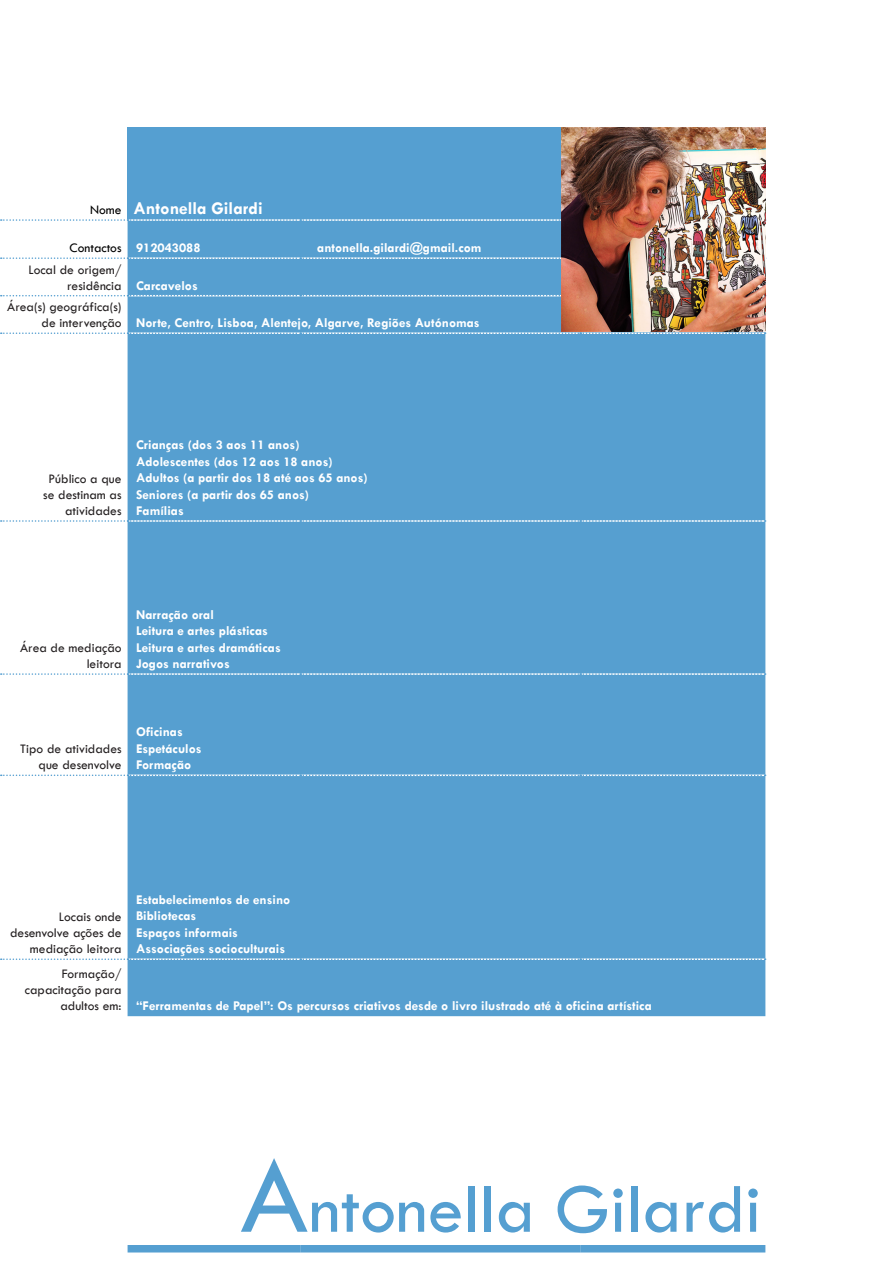
<style>
.page{position:relative;width:893px;height:1263px;background:#fff}
.page>*{position:absolute;margin:0;border:0;box-sizing:border-box;transform-origin:0 0}
.Capítulos{font:72px "Tw Cen";color:#559fd1}
.Capítulos-2{font:700 18px "Tw Cen";color:#fff}
.Capítulos-3{font:700 13.5px "Tw Cen";color:#fff}
.Capítulos-4{font:13.5px/16.2px "Tw Cen";color:#231f20;text-align:right}
.Capítulos-5{font:13.5px "Tw Cen";color:#000}
.s1{font-size:114px}
</style>
<div class="page">
<div style="left:128px;top:128px;width:637px;height:92px;background:#559fd1"></div>
<div style="left:128px;top:221px;width:637px;height:795px;background:#569fd0"></div>
<svg style="left:1px;top:257px;width:765px;height:2px"></svg>
<svg style="left:1px;top:295px;width:765px;height:1px"></svg>
<svg style="left:1px;top:332px;width:765px;height:2px"></svg>
<svg style="left:1px;top:520px;width:765px;height:2px"></svg>
<svg style="left:1px;top:673px;width:765px;height:2px"></svg>
<svg style="left:1px;top:774px;width:765px;height:2px"></svg>
<svg style="left:1px;top:958px;width:765px;height:2px"></svg>
<svg style="left:1px;top:219px;width:765px;height:2px"></svg>
<div style="left:128px;top:1245px;width:172px;height:7px;background:#559fd1"></div>
<div style="left:300px;top:1245px;width:280px;height:7px;background:#559fd1"></div>
<div style="left:580px;top:1245px;width:185px;height:7px;background:#559fd1"></div>
<img style="left:561px;top:128px;width:204px;height:204px">
<p class="Capítulos-5" style="left:90px;top:202px;width:33px">Nome</p>
<p class="Capítulos-2" style="left:134px;top:198px;width:131px">Antonella Gilardi</p>
<p class="Capítulos-5" style="left:70px;top:240px;width:54px">Contactos</p>
<p class="Capítulos-3" style="left:136px;top:240px;width:66px">912043088</p>
<p class="Capítulos-3" style="left:317px;top:240px;width:166px">antonella.gilardi@gmail.com</p>
<p class="Capítulos-4" style="left:28px;top:261px;width:95px">Local de origem/ residência</p>
<p class="Capítulos-3" style="left:136px;top:277px;width:63px">Carcavelos</p>
<p class="Capítulos-4" style="left:7px;top:299px;width:116px">Área(s) geográfica(s) de intervenção</p>
<p class="Capítulos-3" style="left:136px;top:315px;width:345px">Norte, Centro, Lisboa, Alentejo, Algarve, Regiões Autónomas</p>
<p class="Capítulos-4" style="left:43px;top:470px;width:80px">Público a que se destinam as atividades</p>
<p class="Capítulos-3" style="left:136px;top:437px;width:165px">Crianças (dos 3 aos 11 anos)</p>
<p class="Capítulos-3" style="left:136px;top:453px;width:198px">Adolescentes (dos 12 aos 18 anos)</p>
<p class="Capítulos-3" style="left:136px;top:470px;width:233px">Adultos (a partir dos 18 até aos 65 anos)</p>
<p class="Capítulos-3" style="left:136px;top:486px;width:175px">Seniores (a partir dos 65 anos)</p>
<p class="Capítulos-3" style="left:136px;top:503px;width:49px">Famílias</p>
<p class="Capítulos-4" style="left:20px;top:639px;width:103px">Área de mediação leitora</p>
<p class="Capítulos-3" style="left:136px;top:606px;width:79px">Narração oral</p>
<p class="Capítulos-3" style="left:136px;top:623px;width:133px">Leitura e artes plásticas</p>
<p class="Capítulos-3" style="left:136px;top:639px;width:146px">Leitura e artes dramáticas</p>
<p class="Capítulos-3" style="left:136px;top:656px;width:95px">Jogos narrativos</p>
<p class="Capítulos-4" style="left:20px;top:741px;width:103px">Tipo de atividades que desenvolve</p>
<p class="Capítulos-3" style="left:136px;top:724px;width:48px">Oficinas</p>
<p class="Capítulos-3" style="left:136px;top:740px;width:67px">Espetáculos</p>
<p class="Capítulos-3" style="left:136px;top:757px;width:57px">Formação</p>
<p class="Capítulos-4" style="left:10px;top:908px;width:113px">Locais onde desenvolve ações de mediação leitora</p>
<p class="Capítulos-4" style="left:25px;top:965px;width:98px">Formação/ capacitação para adultos em:</p>
<p class="Capítulos-3" style="left:136px;top:891px;width:156px">Estabelecimentos de ensino</p>
<p class="Capítulos-3" style="left:136px;top:908px;width:62px">Bibliotecas</p>
<p class="Capítulos-3" style="left:136px;top:924px;width:104px">Espaços informais</p>
<p class="Capítulos-3" style="left:136px;top:941px;width:151px">Associações socioculturais</p>
<p class="Capítulos-3" style="left:136px;top:998px;width:517px">“Ferramentas de Papel”: Os percursos criativos desde o livro ilustrado até à oficina artística</p>
<p class="Capítulos" style="left:240px;top:1166px;width:522px"><span class="s1">A</span>ntonella Gilardi</p>
</div>
